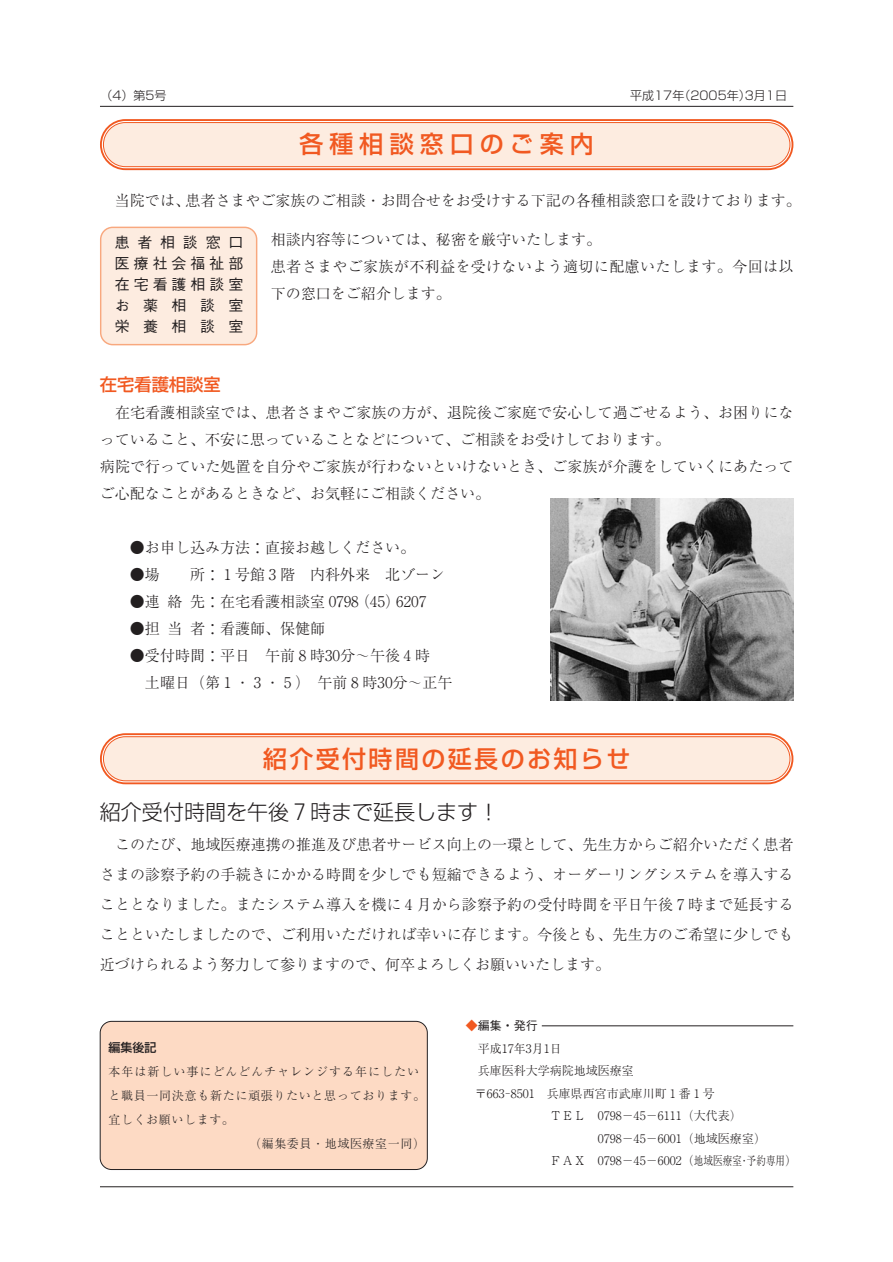
<style>
.page{position:relative;width:893px;height:1262px;background:#fff}
.page>*{position:absolute;margin:0;border:0;box-sizing:border-box;transform-origin:0 0}
.t1{font:500 24px "Shin Go";letter-spacing:.1em;color:#f15921}
.t2{font:500 24px "Shin Go";letter-spacing:.25em;color:#f15921}
.t3{font:300 21px "Shin Go";color:#231f20}
.t4{font:500 17.25px "Shin Go";color:#f15921}
.t5{font:300 15px/27px "Ryumin";color:#231f20}
.t6{font:300 15px/27px "Ryumin";letter-spacing:.025em;color:#231f20}
.t7{font:500 15px/21px "Gothic BBB";letter-spacing:.515em;color:#231f20;text-align:justify}
.t8{font:300 12px "Ryumin";color:#231f20}
.t9{font:300 12px "Ryumin";letter-spacing:-.5em;color:#231f20}
.t10{font:300 12px "Ryumin";letter-spacing:.06em;color:#231f20}
.t11{font:300 12px "Ryumin";letter-spacing:.08em;color:#231f20}
.t12{font:300 12px "Ryumin";letter-spacing:.05em;color:#231f20}
.t13{font:300 12px "Shin Go";color:#231f20}
.t14{font:300 12px "Ryumin";letter-spacing:-.25em;color:#231f20}
.t15{font:500 12px "Gothic BBB";color:#231f20}
.t16{font:500 12px "Shin Go";color:#231f20}
.s1{color:#f15921}
</style>
<div class="page">
<hr style="left:100px;top:106px;width:693px;height:1px;background:#231f20">
<hr style="left:100px;top:1186px;width:693px;height:1px;background:#231f20">
<hr style="left:542px;top:1025px;width:251px;height:1px;background:#231f20">
<div style="left:100px;top:1021px;width:327px;height:148px;background:#fddac4;border-radius:11px"></div>
<div style="left:100px;top:1021px;width:327px;height:148px;border:1px solid #231f20;border-radius:11px"></div>
<div style="left:104px;top:123px;width:685px;height:43px;background:#fdece0;border-radius:22px"></div>
<div style="left:100px;top:119px;width:693px;height:51px;border:2px solid #f15921;border-radius:25px"></div>
<div style="left:103px;top:122px;width:687px;height:45px;border:1px solid #f15921;border-radius:22px"></div>
<div style="left:101px;top:228px;width:155px;height:116px;background:#fdece0;border-radius:11px"></div>
<div style="left:100px;top:227px;width:157px;height:118px;border:2px solid #f8a87e;border-radius:12px"></div>
<img style="left:550px;top:498px;width:243px;height:202px">
<div style="left:104px;top:737px;width:685px;height:43px;background:#fdece0;border-radius:22px"></div>
<div style="left:100px;top:733px;width:693px;height:51px;border:2px solid #f15921;border-radius:25px"></div>
<div style="left:103px;top:736px;width:687px;height:45px;border:1px solid #f15921;border-radius:22px"></div>
<p class="t13" style="left:100px;top:91px;width:68px">（4）第5号</p>
<p class="t13" style="left:630px;top:91px;width:158px">平成17年（2005年）3月1日</p>
<h1 class="t2" style="left:299px;top:135px;width:296px">各種相談窓口のご案内</h1>
<p class="t5" style="left:115px;top:188px;width:687px">当院では、患者さまやご家族のご相談・お問合せをお受けする下記の各種相談窓口を設けております。</p>
<p class="t6" style="left:271px;top:228px;width:524px">相談内容等については、秘密を厳守いたします。<br>患者さまやご家族が不利益を受けないよう適切に配慮いたします。今回は以下の窓口をご紹介します。</p>
<p class="t7" style="left:115px;top:234px;width:130px">患者相談窓口医療社会福祉部在宅看護相談室お薬相談室栄養相談室</p>
<p class="t4" style="left:100px;top:378px;width:122px">在宅看護相談室</p>
<p class="t5" style="left:100px;top:401px;width:695px;text-indent:15px">在宅看護相談室では、患者さまやご家族の方が、退院後ご家庭で安心して過ごせるよう、お困りになっていること、不安に思っていることなどについて、ご相談をお受けしております。<br>病院で行っていた処置を自分やご家族が行わないといけないとき、ご家族が介護をしていくにあたってご心配なことがあるときなど、お気軽にご相談ください。</p>
<p class="t5" style="left:130px;top:536px;width:286px">●お申し込み方法：直接お越しください。</p>
<p class="t5" style="left:130px;top:563px;width:316px">●場　　所：１号館３階　内科外来　北ゾーン</p>
<p class="t5" style="left:130px;top:590px;width:301px">●連絡先：在宅看護相談室０７９８（４５）６２０７</p>
<p class="t5" style="left:130px;top:617px;width:196px">●担当者：看護師、保健師</p>
<p class="t5" style="left:145px;top:644px;width:309px;text-indent:-15px">●受付時間：平日　午前８時３０分～午後４時<br>土曜日（第１・３・５）午前８時３０分～正午</p>
<h1 class="t1" style="left:263px;top:749px;width:369px">紹介受付時間の延長のお知らせ</h1>
<h2 class="t3" style="left:100px;top:804px;width:400px">紹介受付時間を午後７時まで延長します！</h2>
<p class="t5" style="left:100px;top:831px;width:695px;line-height:30px;text-align:justify;text-indent:15px">このたび、地域医療連携の推進及び患者サービス向上の一環として、先生方からご紹介いただく患者さまの診察予約の手続きにかかる時間を少しでも短縮できるよう、オーダーリングシステムを導入することとなりました。またシステム導入を機に４月から診察予約の受付時間を平日午後７時まで延長することといたしましたので、ご利用いただければ幸いに存じます。今後とも、先生方のご希望に少しでも近づけられるよう努力して参りますので、何卒よろしくお願いいたします。</p>
<p class="t16" style="left:108px;top:1042px;width:49px">編集後記</p>
<p class="t11" style="left:108px;top:1066px;width:312px">本年は新しい事にどんどんチャレンジする年にしたい</p>
<p class="t10" style="left:108px;top:1090px;width:318px">と職員一同決意も新たに頑張りたいと思っております。</p>
<p class="t12" style="left:108px;top:1114px;width:127px">宜しくお願いします。</p>
<p class="t12" style="left:249px;top:1138px;width:177px">（編集委員・地域医療室一同）</p>
<p class="t15" style="left:466px;top:1021px;width:73px"><span class="s1">◆</span>編集・発行</p>
<p class="t14" style="left:478px;top:1043px;width:85px">平成１７年３月１日</p>
<p class="t8" style="left:478px;top:1066px;width:157px">兵庫医科大学病院地域医療室</p>
<p class="t8" style="left:475px;top:1088px;width:241px">〒６６３－８５０１ 兵庫県西宮市武庫川町１番１号</p>
<p class="t9" style="left:550px;top:1111px;width:193px">ＴＥＬ ０７９８－４５－６１１１（大代表）</p>
<p class="t9" style="left:595px;top:1133px;width:172px">０７９８－４５－６００１（地域医療室）</p>
<p class="t8" style="left:550px;top:1156px;width:249px">ＦＡＸ ０７９８－４５－６００２（地域医療室・予約専用）</p>
</div>
